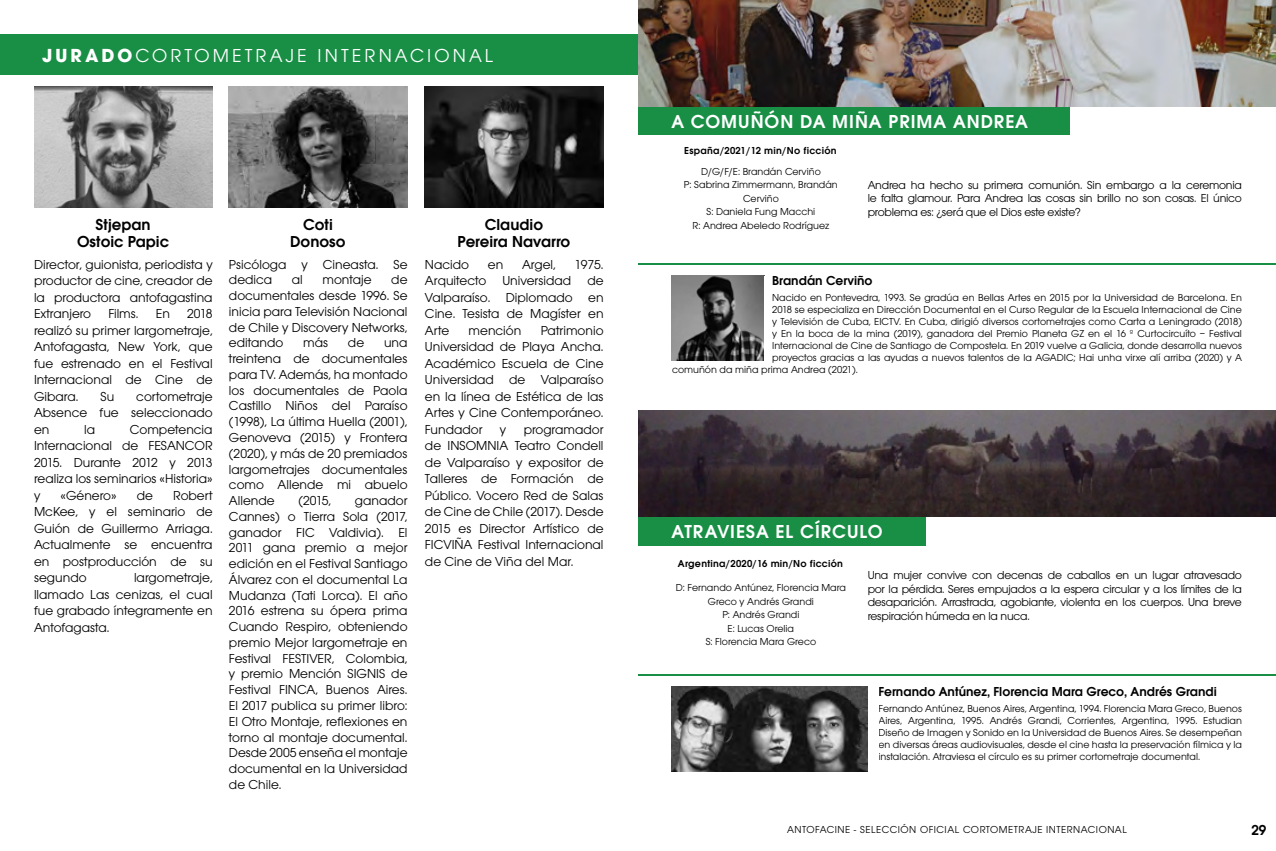
<style>
.page{position:relative;width:1276px;height:851px;background:#fff}
.page>*{position:absolute;margin:0;border:0;box-sizing:border-box;transform-origin:0 0}
.t1{font:600 19.5px "Avant Gard EF";letter-spacing:.05em;color:#fff}
.t2{font:19.5px "Avant Gard EF";letter-spacing:.16em;color:#fff}
.t3{font:600 16.5px/16.5px "Avant Gard EF";color:#000;text-align:center}
.t4{font:600 15px "Avant Gard EF";color:#000}
.t5{font:13.5px/16.5px "Avant Gard EF";color:#000;text-align:justify}
.t6{font:600 13.5px "Avant Gard EF";color:#000}
.t7{font:12px/13.5px "Avant Gard EF";letter-spacing:-.02em;color:#000;text-align:justify}
.t8{font:10.5px/13.5px "Avant Gard EF";color:#000;text-align:center}
.t9{font:600 10.5px "Avant Gard EF";letter-spacing:.025em;color:#000}
.t10{font:10.5px "Avant Gard EF";letter-spacing:.05em;color:#000}
.s1{font-weight:700}
</style>
<div class="page">
<div style="left:0;top:34px;width:638px;height:40px;background:#188f45"></div>
<img style="left:34px;top:86px;width:179px;height:122px">
<img style="left:229px;top:86px;width:178px;height:122px">
<img style="left:425px;top:86px;width:178px;height:122px">
<div style="left:638px;top:106px;width:431px;height:29px;background:#188f45"></div>
<hr style="left:638px;top:263px;width:638px;height:2px;background:#188f45">
<img style="left:671px;top:276px;width:93px;height:85px">
<img style="left:638px;top:0;width:638px;height:106px">
<div style="left:638px;top:516px;width:288px;height:29px;background:#188f45"></div>
<hr style="left:638px;top:673px;width:638px;height:2px;background:#188f45">
<img style="left:671px;top:686px;width:196px;height:85px">
<img style="left:638px;top:410px;width:638px;height:107px">
<h1 class="t2" style="left:42px;top:44px;width:452px"><span class="s1">JURADO</span>CORTOMETRAJE INTERNACIONAL</h1>
<p class="t3" style="left:77px;top:216px;width:93px">Stjepan<br>Ostoic Papic</p>
<p class="t5" style="left:34px;top:256px;width:180px">Director, guionista, periodista y productor de cine, creador de la productora antofagastina Extranjero</p>
<p class="t5" style="left:34px;top:305px;width:180px;text-indent:153px">2018 realizó su primer largometraje, Antofagasta, New York, que fue estrenado en el Festival Internacional de Cine de Gibara.</p>
<p class="t5" style="left:108px;top:305px;width:32px">Films.</p>
<p class="t5" style="left:156px;top:305px;width:16px">En</p>
<p class="t5" style="left:100px;top:388px;width:15px">Su</p>
<p class="t5" style="left:34px;top:388px;width:180px;text-indent:102px">cortometraje Absence fue seleccionado en</p>
<p class="t5" style="left:34px;top:421px;width:180px;text-indent:96px">Competencia Internacional de FESANCOR 2015. Durante 2012 y 2013 realiza los seminarios «Historia» y</p>
<p class="t5" style="left:84px;top:421px;width:13px">la</p>
<p class="t5" style="left:61px;top:487px;width:58px">«Género»</p>
<p class="t5" style="left:137px;top:487px;width:18px">de</p>
<p class="t5" style="left:34px;top:487px;width:180px;text-indent:139px">Robert McKee, y el seminario de Guión de Guillermo Arriaga.<br>Actualmente se encuentra en postproducción de su segundo</p>
<p class="t5" style="left:34px;top:569px;width:180px;text-indent:100px">largometraje, llamado Las cenizas, el cual fue grabado íntegramente en Antofagasta.</p>
<p class="t3" style="left:290px;top:216px;width:57px">Coti<br>Donoso</p>
<p class="t5" style="left:229px;top:256px;width:180px;line-height:15.8px">Psicóloga y Cineasta. Se dedica</p>
<p class="t5" style="left:229px;top:272px;width:180px;line-height:15.8px;text-indent:162px">de documentales desde 1996. Se inicia para Televisión Nacional de Chile y Discovery Networks, editando</p>
<p class="t5" style="left:292px;top:271px;width:13px">al</p>
<p class="t5" style="left:322px;top:271px;width:51px">montaje</p>
<p class="t5" style="left:303px;top:334px;width:27px">más</p>
<p class="t5" style="left:348px;top:334px;width:18px">de</p>
<p class="t5" style="left:229px;top:335px;width:180px;line-height:15.8px;text-indent:155px">una treintena de documentales para TV. Además, ha montado los documentales de Paola Castillo Niños del Paraíso (1998), La última Huella (2001), Genoveva (2015) y Frontera (2020), y más de 20 premiados largometrajes documentales como Allende mi abuelo Allende</p>
<p class="t5" style="left:298px;top:492px;width:34px">(2015,</p>
<p class="t5" style="left:229px;top:492px;width:180px;line-height:15.8px;text-indent:126px">ganador Cannes) o Tierra Sola (2017, ganador FIC Valdivia). El 2011 gana premio a mejor edición en el Festival Santiago Álvarez con el documental La Mudanza (Tati Lorca). El año 2016 estrena su ópera prima Cuando Respiro, obteniendo premio Mejor largometraje en Festival FESTIVER, Colombia, y premio Mención SIGNIS de Festival FINCA, Buenos Aires.<br>El 2017 publica su primer libro:<br>El Otro Montaje, reflexiones en torno al montaje documental.<br>Desde 2005 enseña el montaje documental en la Universidad de Chile.</p>
<p class="t3" style="left:458px;top:216px;width:114px">Claudio<br>Pereira Navarro</p>
<p class="t5" style="left:425px;top:256px;width:46px">Nacido</p>
<p class="t5" style="left:488px;top:256px;width:17px">en</p>
<p class="t5" style="left:522px;top:256px;width:35px">Argel,</p>
<p class="t5" style="left:425px;top:256px;width:180px;text-indent:150px">1975.<br>Arquitecto Universidad de Valparaíso. Diplomado en Cine. Tesista de Magíster en Arte</p>
<p class="t5" style="left:468px;top:322px;width:54px">mención</p>
<p class="t5" style="left:425px;top:322px;width:180px;text-indent:116px">Patrimonio Universidad de Playa Ancha.<br>Académico Escuela de Cine Universidad de Valparaíso en la línea de Estética de las Artes y Cine Contemporáneo.<br>Fundador</p>
<p class="t5" style="left:425px;top:421px;width:180px;text-indent:99px">programador de INSOMNIA Teatro Condell de Valparaíso y expositor de Talleres de Formación de Público. Vocero Red de Salas de Cine de Chile (2017). Desde 2015 es Director Artístico de FICVIÑA Festival Internacional de Cine de Viña del Mar.</p>
<p class="t5" style="left:500px;top:421px;width:8px">y</p>
<h1 class="t1" style="left:671px;top:110px;width:358px">A COMUÑÓN DA MIÑA PRIMA ANDREA</h1>
<p class="t9" style="left:684px;top:145px;width:154px">España/2021/12 min/No ficción</p>
<p class="t8" style="left:684px;top:164px;width:155px">D/G/F/E: Brandán Cerviño<br>P: Sabrina Zimmermann, Brandán<br>Cerviño<br>S: Daniela Fung Macchi<br>R: Andrea Abeledo Rodríguez</p>
<p class="t7" style="left:867px;top:178px;width:376px">Andrea ha hecho su primera comunión. Sin embargo a la ceremonia le falta glamour. Para Andrea las cosas sin brillo no son cosas. El único problema es: ¿será que el Dios este existe?</p>
<p class="t6" style="left:772px;top:273px;width:102px">Brandán Cerviño</p>
<p class="t8" style="left:772px;top:291px;width:471px">Nacido en Pontevedra, 1993. Se gradúa en Bellas Artes en 2015 por la Universidad de Barcelona. En</p>
<p class="t8" style="left:772px;top:303px;width:471px">2018 se especializa en Dirección Documental en el Curso Regular de la Escuela Internacional de Cine</p>
<p class="t8" style="left:772px;top:315px;width:471px">y Televisión de Cuba, EICTV. En Cuba, dirigió diversos cortometrajes como Carta a Leningrado (2018)</p>
<p class="t8" style="left:772px;top:327px;width:471px">y En la boca de la mina (2019), ganadora del Premio Planeta GZ en el 16 º Curtocircuíto – Festival</p>
<p class="t8" style="left:772px;top:339px;width:471px">Internacional de Cine de Santiago de Compostela. En 2019 vuelve a Galicia, donde desarrolla nuevos</p>
<p class="t8" style="left:772px;top:351px;width:471px">proyectos gracias a las ayudas a nuevos talentos de la AGADIC; Hai unha virxe alí arriba (2020) y A</p>
<p class="t8" style="left:672px;top:363px;width:187px">comuñón da miña prima Andrea (2021).</p>
<h1 class="t1" style="left:671px;top:520px;width:213px">ATRAVIESA EL CÍRCULO</h1>
<p class="t9" style="left:678px;top:557px;width:167px">Argentina/2020/16 min/No ficción</p>
<p class="t8" style="left:676px;top:580px;width:172px">D: Fernando Antúnez, Florencia Mara<br>Greco y Andrés Grandi<br>P: Andrés Grandi<br>E: Lucas Orelia<br>S: Florencia Mara Greco</p>
<p class="t7" style="left:867px;top:568px;width:376px">Una mujer convive con decenas de caballos en un lugar atravesado por la pérdida. Seres empujados a la espera circular y a los límites de la desaparición. Arrastrada, agobiante, violenta en los cuerpos. Una breve respiración húmeda en la nuca.</p>
<p class="t6" style="left:878px;top:683px;width:340px">Fernando Antúnez, Florencia Mara Greco, Andrés Grandi</p>
<p class="t8" style="left:878px;top:702px;width:365px;line-height:12px;text-align:justify">Fernando Antúnez, Buenos Aires, Argentina, 1994. Florencia Mara Greco, Buenos Aires, Argentina, 1995. Andrés Grandi, Corrientes, Argentina, 1995. Estudian Diseño de Imagen y Sonido en la Universidad de Buenos Aires. Se desempeñan en diversas áreas audiovisuales, desde el cine hasta la preservación fílmica y la instalación. Atraviesa el círculo es su primer cortometraje documental.</p>
<p class="t10" style="left:787px;top:823px;width:341px">ANTOFACINE - SELECCIÓN OFICIAL CORTOMETRAJE INTERNACIONAL</p>
<p class="t4" style="left:1251px;top:821px;width:16px">29</p>
</div>
